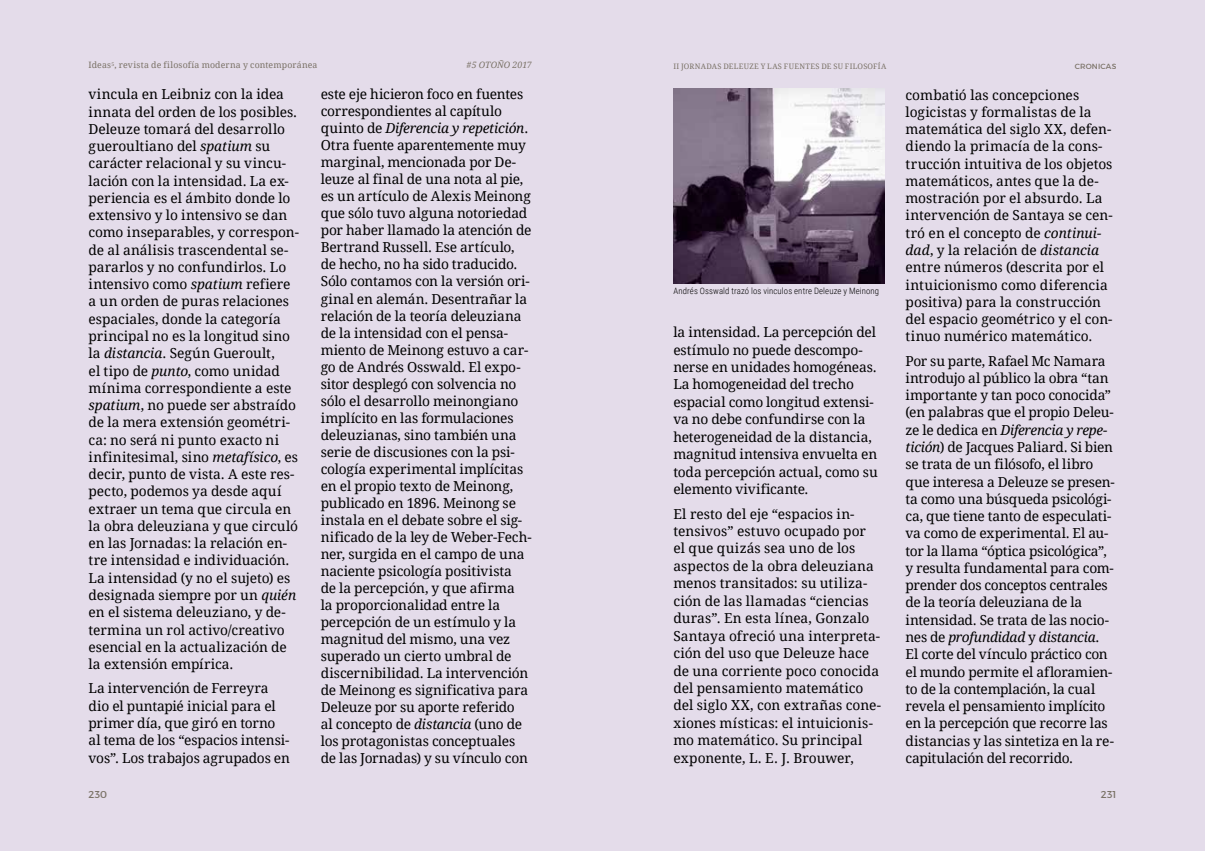
<style>
.page{position:relative;width:1205px;height:851px;background:#fff}
.page>*{position:absolute;margin:0;border:0;box-sizing:border-box;transform-origin:0 0}
.t1{font:13.75px/17.2px "Droid Serif";letter-spacing:-.01em;color:#000}
.t2{font:10px "Montserrat";letter-spacing:.015em;color:#7a7266}
.t3{font:300 8.75px "Roboto Condensed";letter-spacing:.015em;color:#000}
.t4{font:8.75px "Droid Serif";letter-spacing:.02em;color:#7a7266}
.t5{font:italic 8.75px "Droid Serif";letter-spacing:-.005em;color:#7a7266}
.t6{font:7.5px "Droid Serif";letter-spacing:.025em;color:#7a7266}
.t7{font:7.5px "Montserrat";letter-spacing:.025em;color:#7a7266}
.s1{font-style:italic}
.s2{font-family:"Montserrat"}
</style>
<div class="page">
<div style="left:0;top:0;width:1205px;height:850px;background:#e4dcea"></div>
<img style="left:673px;top:89px;width:211px;height:194px">
<p class="t4" style="left:89px;top:60px;width:230px">Ideas<sup>5</sup>, revista de filosofía moderna y contemporánea</p>
<p class="t5" style="left:467px;top:60px;width:20px">#5 oto</p>
<p class="t5" style="left:497px;top:60px;width:36px">ño 2017</p>
<p class="t1" style="left:89px;top:86px;width:212px">vincula en Leibniz con la idea innata del orden de los posibles.<br>Deleuze tomará del desarrollo gueroultiano del <span class="s1">spatium</span> su carácter relacional y su vincu&shy;lación con la intensidad. La ex&shy;periencia es el ámbito donde lo extensivo y lo intensivo se dan como inseparables, y correspon&shy;de al análisis trascendental se&shy;pararlos y no confundirlos. Lo intensivo como <span class="s1">spatium</span> refiere a un orden de puras relaciones espaciales, donde la categoría principal no es la longitud sino la <span class="s1">distancia</span>. Según Gueroult,<br>el tipo de <span class="s1">punto</span>, como unidad mínima correspondiente a este <span class="s1">spatium</span>, no puede ser abstraído de la mera extensión geométri&shy;ca: no será ni punto exacto ni infinitesimal, sino <span class="s1">metafísico</span>, es decir, punto de vista. A este res&shy;pecto, podemos ya desde aquí extraer un tema que circula en la obra deleuziana y que circuló en las Jornadas: la relación en&shy;tre intensidad e individuación.<br>La intensidad (y no el sujeto) es designada siempre por un <span class="s1">quién </span>en el sistema deleuziano, y de&shy;termina un rol activo/creativo esencial en la actualización de la extensión empírica.</p>
<p class="t1" style="left:89px;top:680px;width:203px">La intervención de Ferreyra dio el puntapié inicial para el primer día, que giró en torno al tema de los “espacios intensi&shy;vos”. Los trabajos agrupados en</p>
<p class="t1" style="left:321px;top:86px;width:212px">este eje hicieron foco en fuentes correspondientes al capítulo quinto de <span class="s1">Diferencia y repetición</span>.<br>Otra fuente aparentemente muy marginal, mencionada por De&shy;leuze al final de una nota al pie, es un artículo de Alexis Meinong que sólo tuvo alguna notoriedad por haber llamado la atención de<br>Bertrand Russell. Ese artículo, de hecho, no ha sido traducido.<br>Sólo contamos con la versión ori&shy;ginal en alemán. Desentrañar la relación de la teoría deleuziana de la intensidad con el pensa&shy;miento de Meinong estuvo a car&shy;go de Andrés Osswald. El expo&shy;sitor desplegó con solvencia no sólo el desarrollo meinongiano implícito en las formulaciones deleuzianas, sino también una serie de discusiones con la psi&shy;cología experimental implícitas en el propio texto de Meinong, publicado en 1896. Meinong se instala en el debate sobre el sig&shy;nificado de la ley de Weber-Fech&shy;ner, surgida en el campo de una naciente psicología positivista<br>de la percepción, y que afirma<br>la proporcionalidad entre la percepción de un estímulo y la magnitud del mismo, una vez superado un cierto umbral de discernibilidad. La intervención de Meinong es significativa para<br>Deleuze por su aporte referido<br>al concepto de <span class="s1">distancia</span> (uno de los protagonistas conceptuales de las Jornadas) y su vínculo con</p>
<p class="t6" style="left:673px;top:62px;width:17px">II Jornadas</p>
<p class="t6" style="left:723px;top:62px;width:12px">Deleuze</p>
<p class="t6" style="left:761px;top:62px;width:13px">y las</p>
<p class="t6" style="left:784px;top:62px;width:6px">fuentes</p>
<p class="t6" style="left:821px;top:62px;width:30px">desufilosof</p>
<p class="t6" style="left:878px;top:62px;width:107px">ía <span class="s2">C</span></p>
<p class="t7" style="left:1080px;top:62px;width:38px">RONICAS</p>
<p class="t3" style="left:673px;top:284px;width:207px">Andrés Osswald trazó los vinculos entre Deleuze y Meinong</p>
<p class="t1" style="left:673px;top:323px;width:206px">la intensidad. La percepción del estímulo no puede descompo&shy;nerse en unidades homogéneas.<br>La homogeneidad del trecho espacial como longitud extensi&shy;va no debe confundirse con la heterogeneidad de la distancia, magnitud intensiva envuelta en toda percepción actual, como su elemento vivificante.</p>
<p class="t1" style="left:673px;top:505px;width:209px">El resto del eje “espacios in&shy;tensivos” estuvo ocupado por el que quizás sea uno de los aspectos de la obra deleuziana menos transitados: su utiliza&shy;ción de las llamadas “ciencias duras”. En esta línea, Gonzalo<br>Santaya ofreció una interpreta&shy;ción del uso que Deleuze hace de una corriente poco conocida del pensamiento matemático del siglo XX, con extrañas cone&shy;xiones místicas: el intuicionis&shy;mo matemático. Su principal exponente, L. E. J. Brouwer,</p>
<p class="t1" style="left:905px;top:86px;width:209px">combatió las concepciones logicistas y formalistas de la matemática del siglo XX, defen&shy;diendo la primacía de la cons&shy;trucción intuitiva de los objetos matemáticos, antes que la de&shy;mostración por el absurdo. La intervención de Santaya se cen&shy;tró en el concepto de <span class="s1">continui&shy;dad</span>, y la relación de <span class="s1">distancia </span>entre números (descrita por el intuicionismo como diferencia positiva) para la construcción del espacio geométrico y el con&shy;tinuo numérico matemático.</p>
<p class="t1" style="left:905px;top:352px;width:211px">Por su parte, Rafael Mc Namara introdujo al público la obra “tan importante y tan poco conocida” (en palabras que el propio Deleu&shy;ze le dedica en <span class="s1">Diferencia y repe&shy;tición</span>) de Jacques Paliard. Si bien se trata de un filósofo, el libro que interesa a Deleuze se presen&shy;ta como una búsqueda psicológi&shy;ca, que tiene tanto de especulati&shy;va como de experimental. El au&shy;tor la llama “óptica psicológica”, y resulta fundamental para com&shy;prender dos conceptos centrales de la teoría deleuziana de la intensidad. Se trata de las nocio&shy;nes de <span class="s1">profundidad</span> y <span class="s1">distancia</span>.<br>El corte del vínculo práctico con el mundo permite el afloramien&shy;to de la contemplación, la cual revela el pensamiento implícito en la percepción que recorre las distancias y las sintetiza en la re&shy;capitulación del recorrido.</p>
<p class="t2" style="left:89px;top:788px;width:20px">230</p>
<p class="t2" style="left:1101px;top:788px;width:17px">231</p>
</div>
